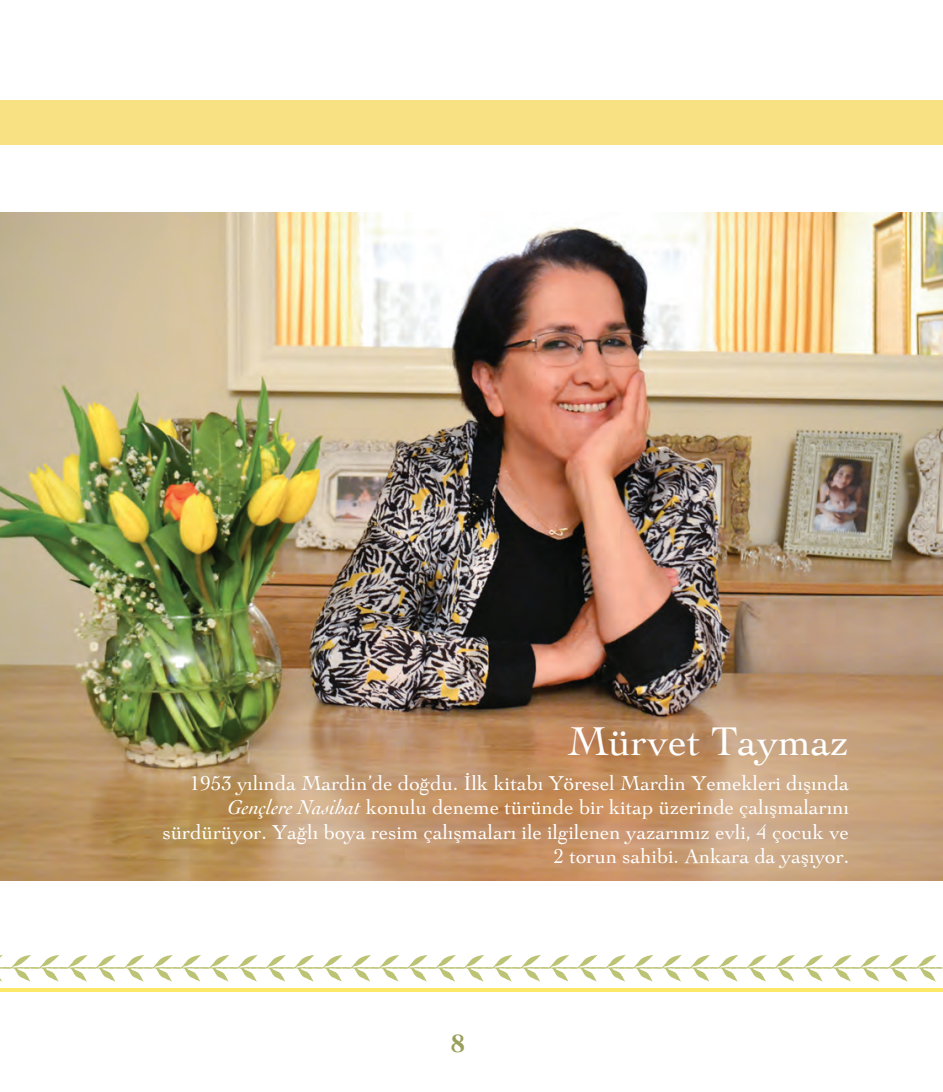
<style>
.page{position:relative;width:943px;height:1092px;background:#fff}
.page>*{position:absolute;margin:0;border:0;box-sizing:border-box;transform-origin:0 0}
.t1{font:500 42px "Cochin";color:#fff}
.t2{font:700 26.25px "Cochin";color:#9a9f5b}
.t3{font:500 21px/24.5px "Cochin";color:#fff;text-align:right}
.s1{font-weight:400;font-style:italic}
</style>
<div class="page">
<div style="left:0;top:100px;width:943px;height:44px;background:#f8e182"></div>
<hr style="left:0;top:988px;width:943px;height:3px;background:#fbe869">
<img style="left:0;top:213px;width:942px;height:667px">
<svg style="left:0;top:955px;width:942px;height:26px"></svg>
<h1 class="t1" style="left:568px;top:717px;width:283px">Mürvet Taymaz</h1>
<p class="t3" style="left:163px;top:770px;width:688px">1953 yılında Mardin’de doğdu. İlk kitabı Yöresel Mardin Yemekleri dışında <span class="s1">Gençlere Nasihat</span> konulu deneme türünde bir kitap üzerinde çalışmalarını sürdürüyor. Yağlı boya resim çalışmaları ile ilgilenen yazarımız evli, 4 çocuk ve 2 torun sahibi. Ankara da yaşıyor.</p>
<p class="t2" style="left:451px;top:1025px;width:15px">8</p>
</div>
